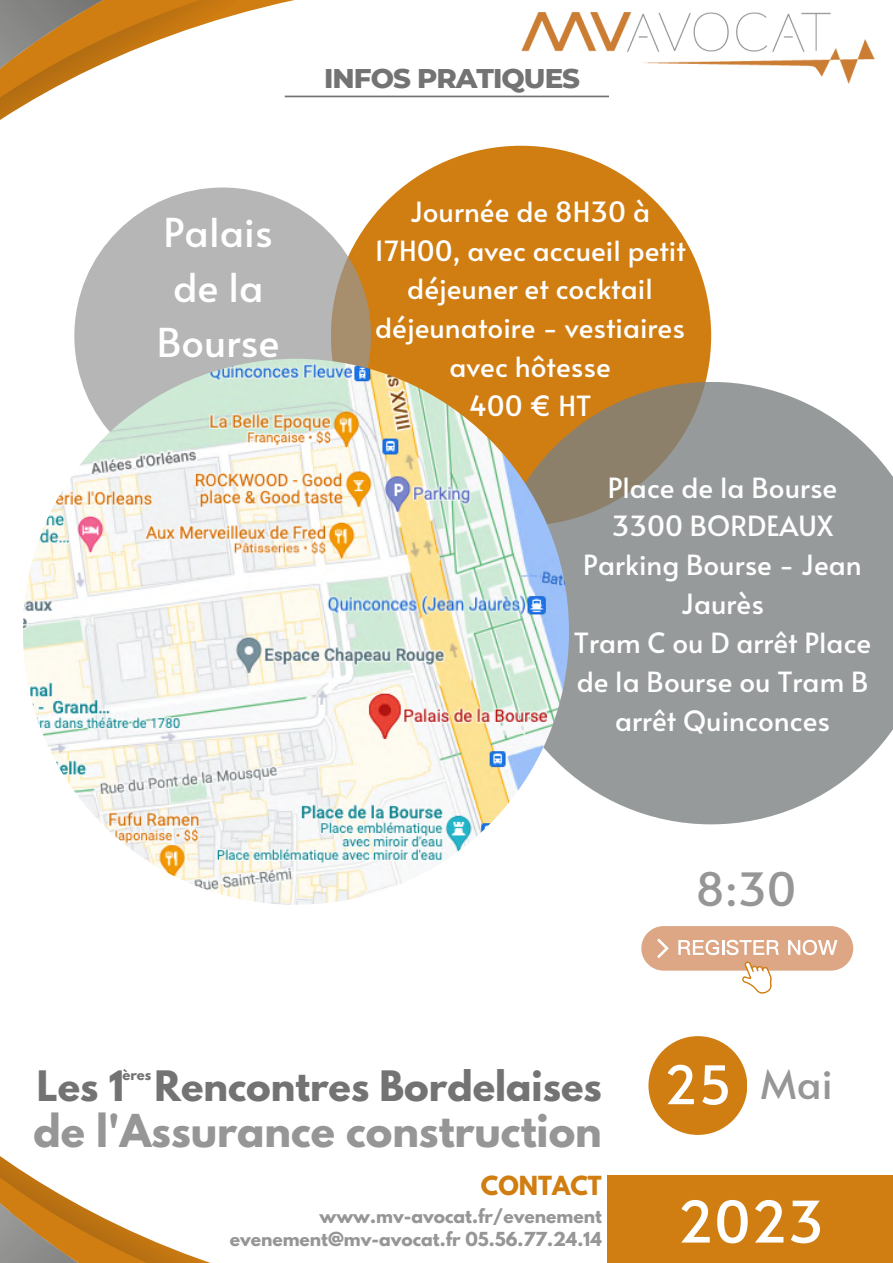
<style>
.page{position:relative;width:893px;height:1263px;background:#fff}
.page>*{position:absolute;margin:0;border:0;box-sizing:border-box;transform-origin:0 0}
.t1{font:57px "Alata";color:#fff}
.t2{font:45.75px "Alata";color:#969696}
.t3{font:40.5px "Alata";color:#969696}
.t4{font:700 40.2px "League Spartan";color:#969696}
.t5{font:39.75px/55.1px "Alata";color:#fff;text-align:center}
.t6{font:700 37.2px "League Spartan";color:#737373}
.t7{font:27.75px/38.8px "Alata";color:#fff;text-align:center}
.t8{font:800 27.6px "Montserrat";letter-spacing:-.035em;color:#737373}
.t9{font:700 23.33px "League Spartan";color:#d07d11}
.t10{font:700 17.1px/23.6px "League Spartan";color:#969696;text-align:right}
.t11{font:700 13.12px "League Spartan";color:#737373}
.s1{font-size:52.88px;color:#fff}
</style>
<div class="page">
<div style="left:331px;top:146px;width:380px;height:380px;background:#d07d11;border-radius:50%"></div>
<svg style="left:493px;top:382px;width:400px;height:442px;background:#a3a099"></svg>
<svg style="left:74px;top:187px;width:297px;height:297px;background:#b4b0ab"></svg>
<div style="left:648px;top:1036px;width:99px;height:99px;background:#d07d11;border-radius:50%"></div>
<div style="left:607px;top:1175px;width:286px;height:88px;background:#d07d11"></div>
<div style="left:641px;top:926px;width:212px;height:45px;background:#dda684;border-radius:22px"></div>
<svg style="left:742px;top:961px;width:30px;height:32px"></svg>
<svg style="left:678px;top:940px;width:101px;height:15px"></svg>
<svg style="left:788px;top:940px;width:49px;height:15px"></svg>
<svg style="left:657px;top:938px;width:12px;height:20px"></svg>
<svg style="left:29px;top:312px;width:74px;height:260px"></svg>
<svg style="left:0;top:0;width:295px;height:312px"></svg>
<svg style="left:0;top:1156px;width:211px;height:107px"></svg>
<img style="left:504px;top:12px;width:371px;height:84px">
<hr style="left:285px;top:96px;width:324px;height:1px;background:#737373">
<img style="left:23px;top:359px;width:546px;height:546px;border-radius:50%">
<h3 class="t5" style="left:157px;top:203px;width:125px">Palais de la<br>Bourse</h3>
<p class="t8" style="left:324px;top:62px;width:257px">INFOS PRATIQUES</p>
<p class="t7" style="left:374px;top:191px;width:313px">Journée de 8H30 à<br>17H00, avec accueil petit déjeuner et cocktail déjeunatoire - vestiaires avec hôtesse<br>400 € HT</p>
<p class="t7" style="left:574px;top:467px;width:299px">Place de la Bourse<br>3300 BORDEAUX<br>Parking Bourse - Jean<br>Jaurès<br>Tram C ou D arrêt Place de la Bourse ou Tram B arrêt Quinconces</p>
<h2 class="t2" style="left:695px;top:855px;width:102px">8:30</h2>
<p class="t11" style="left:122px;top:1068px;width:30px">ères</p>
<h3 class="t6" style="left:37px;top:1067px;width:566px">Les 1 Rencontres Bordelaises</h3>
<h3 class="t4" style="left:33px;top:1111px;width:570px">de l'Assurance construction</h3>
<p class="t9" style="left:481px;top:1174px;width:122px">CONTACT</p>
<p class="t10" style="left:230px;top:1206px;width:373px">www.mv-avocat.fr/evenement evenement@mv-avocat.fr 05.56.77.24.14</p>
<h3 class="t3" style="left:663px;top:1054px;width:170px"><span class="s1">25</span> Mai</h3>
<h1 class="t1" style="left:677px;top:1180px;width:148px">2023</h1>
</div>
